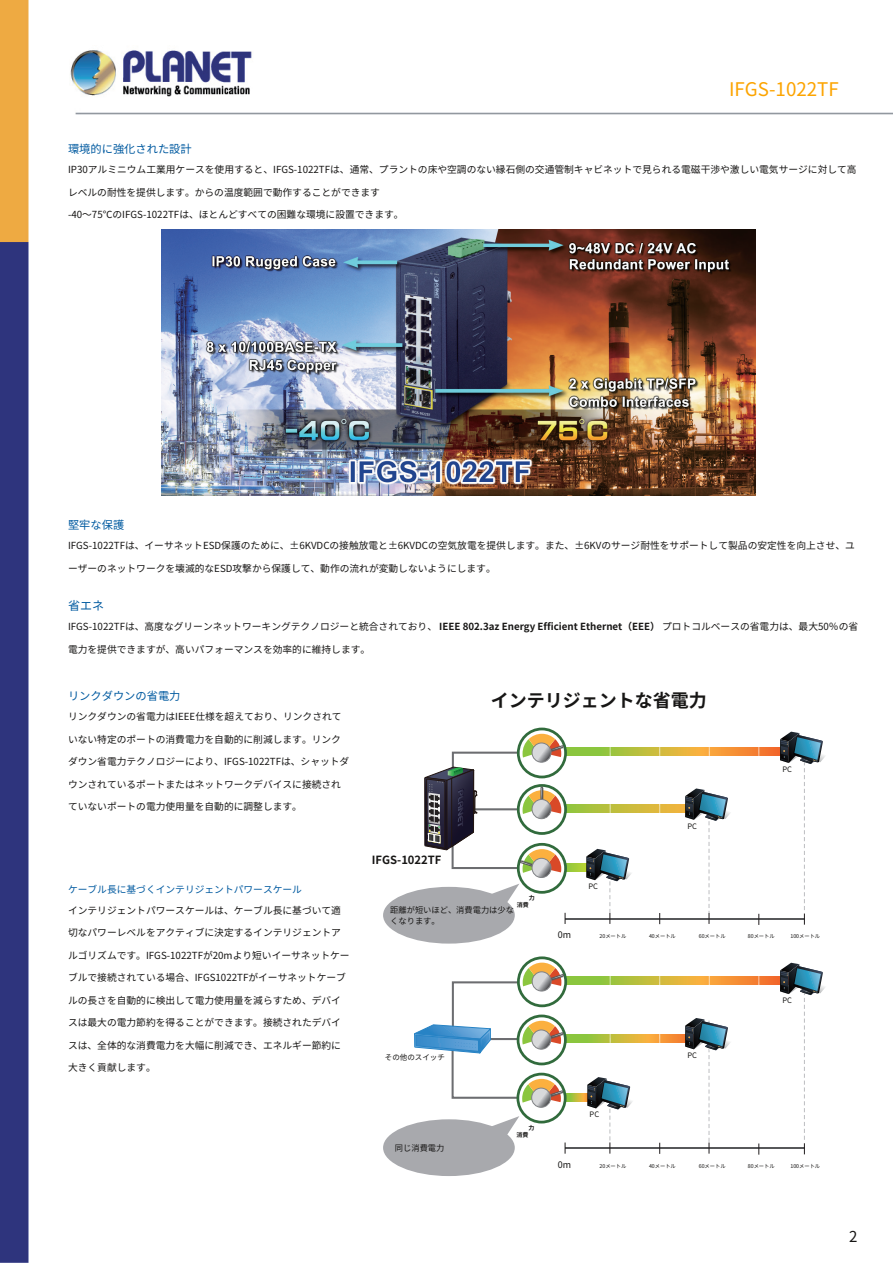
<style>
.page{position:relative;width:893px;height:1263px;background:#fff}
.page>*{position:absolute;margin:0;border:0;box-sizing:border-box;transform-origin:0 0}
.t1{font:18.75px "Noto Sans CJ Kjp";color:#fca400}
.t2{font:700 18px "Noto Sans CJ Kjp";color:#171615}
.t3{font:15px "Noto Sans CJ Kjp";color:#171615}
.t4{font:12px "Noto Sans CJ Kjp";color:#005aa0}
.t5{font:11.25px "Noto Sans CJ Kjp";color:#005aa0}
.t6{font:700 11.25px "Noto Sans CJ Kjp";color:#171615}
.t7{font:9.75px "Noto Sans CJ Kjp";color:#171615}
.t8{font:9.75px "Noto Sans CJ Kjp";color:#005aa0}
.t9{font:9px "Noto Sans CJ Kjp";color:#171615}
.t10{font:8.25px/11.1px "Noto Sans CJ Kjp";color:#171615}
.t11{font:7.5px "Noto Sans CJ Kjp";color:#171615}
.t12{font:700 6px/6.9px "Noto Sans CJ Kjp";color:#171615}
.t13{font:5.25px "Noto Sans CJ Kjp";color:#171615}
.s1{font-weight:700}
</style>
<div class="page">
<img style="left:0;top:0;width:893px;height:1263px">
<img style="left:161px;top:230px;width:594px;height:265px">
<svg style="left:566px;top:747px;width:214px;height:8px;background:#cdab3a"></svg>
<svg style="left:610px;top:744px;width:1px;height:21px"></svg>
<svg style="left:659px;top:744px;width:1px;height:22px"></svg>
<svg style="left:758px;top:744px;width:1px;height:22px"></svg>
<svg style="left:709px;top:742px;width:1px;height:21px"></svg>
<svg style="left:567px;top:805px;width:118px;height:8px"></svg>
<svg style="left:610px;top:802px;width:1px;height:21px"></svg>
<svg style="left:659px;top:802px;width:1px;height:21px"></svg>
<svg style="left:567px;top:864px;width:19px;height:8px"></svg>
<hr style="left:565px;top:918px;width:239px;height:1px;background:#57585a">
<svg style="left:567px;top:977px;width:213px;height:8px;background:#ceab3a"></svg>
<svg style="left:610px;top:974px;width:1px;height:21px"></svg>
<svg style="left:659px;top:974px;width:1px;height:21px"></svg>
<svg style="left:758px;top:974px;width:1px;height:21px"></svg>
<svg style="left:709px;top:972px;width:1px;height:21px"></svg>
<svg style="left:567px;top:1034px;width:118px;height:8px"></svg>
<svg style="left:610px;top:1031px;width:1px;height:21px"></svg>
<svg style="left:659px;top:1032px;width:1px;height:21px"></svg>
<svg style="left:567px;top:1093px;width:20px;height:8px"></svg>
<hr style="left:565px;top:1147px;width:239px;height:2px;background:#57585a">
<svg style="left:565px;top:1142px;width:1px;height:12px"></svg>
<div style="left:516px;top:1073px;width:51px;height:50px;border:3px solid #316b3c;border-radius:50%"></div>
<svg style="left:532px;top:1088px;width:19px;height:19px"></svg>
<div style="left:531px;top:1088px;width:20px;height:19px;border:1px solid #808285;border-radius:50%"></div>
<svg style="left:780px;top:732px;width:48px;height:193px"></svg>
<svg style="left:685px;top:788px;width:48px;height:136px"></svg>
<svg style="left:586px;top:849px;width:48px;height:75px"></svg>
<svg style="left:780px;top:963px;width:48px;height:191px"></svg>
<svg style="left:685px;top:1018px;width:48px;height:135px"></svg>
<svg style="left:587px;top:1077px;width:48px;height:76px"></svg>
<div style="left:383px;top:887px;width:132px;height:56px;background:#a8a9ad;border-radius:50%"></div>
<svg style="left:482px;top:1116px;width:37px;height:26px"></svg>
<div style="left:383px;top:1119px;width:132px;height:57px;background:#a8a9ad;border-radius:50%"></div>
<svg style="left:414px;top:692px;width:152px;height:410px"></svg>
<h1 class="t1" style="left:729px;top:75px;width:111px">IFGS‑1022TF</h1>
<p class="t5" style="left:68px;top:140px;width:125px">環境的に強化された設計</p>
<p class="t7" style="left:68px;top:162px;width:790px">IP30アルミニウム工業用ケースを使用すると、IFGS‑1022TFは、通常、プラントの床や空調のない縁石側の交通管制キャビネットで見られる電磁干渉や激しい電気サージに対して高</p>
<p class="t7" style="left:68px;top:184px;width:314px">レベルの耐性を提供します。からの温度範囲で動作することができます</p>
<p class="t7" style="left:68px;top:207px;width:337px">‑40～75℃のIFGS‑1022TFは、ほとんどすべての困難な環境に設置できます。</p>
<p class="t5" style="left:68px;top:516px;width:58px">堅牢な保護</p>
<p class="t7" style="left:68px;top:538px;width:788px">IFGS‑1022TFは、イーサネットESD保護のために、±6KVDCの接触放電と±6KVDCの空気放電を提供します。また、±6KVのサージ耐性をサポートして製品の安定性を向上させ、ユ</p>
<p class="t7" style="left:68px;top:560px;width:429px">ーザーのネットワークを壊滅的なESD攻撃から保護して、動作の流れが変動しないようにします。</p>
<p class="t4" style="left:68px;top:596px;width:37px">省エネ</p>
<p class="t7" style="left:68px;top:619px;width:792px">IFGS‑1022TFは、高度なグリーンネットワーキングテクノロジーと統合されており、 <span class="s1">IEEE 802.3az Energy Efficient Ethernet（EEE）</span> プロトコルベースの省電力は、最大50％の省</p>
<p class="t7" style="left:68px;top:641px;width:304px">電力を提供できますが、高いパフォーマンスを効率的に維持します。</p>
<p class="t5" style="left:68px;top:687px;width:114px">リンクダウンの省電力</p>
<p class="t7" style="left:68px;top:709px;width:275px">リンクダウンの省電力はIEEE仕様を超えており、リンクされて</p>
<p class="t7" style="left:68px;top:731px;width:274px">いない特定のポートの消費電力を自動的に削減します。リンク</p>
<p class="t7" style="left:68px;top:754px;width:283px">ダウン省電力テクノロジーにより、IFGS‑1022TFは、シャットダ</p>
<p class="t7" style="left:68px;top:776px;width:274px">ウンされているポートまたはネットワークデバイスに接続され</p>
<p class="t7" style="left:68px;top:799px;width:235px">ていないポートの電力使用量を自動的に調整します。</p>
<h2 class="t2" style="left:491px;top:686px;width:217px">インテリジェントな省電力</h2>
<p class="t11" style="left:782px;top:763px;width:11px">PC</p>
<p class="t8" style="left:68px;top:882px;width:236px">ケーブル長に基づくインテリジェントパワースケール</p>
<p class="t7" style="left:68px;top:902px;width:275px">インテリジェントパワースケールは、ケーブル長に基づいて適</p>
<p class="t7" style="left:68px;top:925px;width:274px">切なパワーレベルをアクティブに決定するインテリジェントア</p>
<p class="t7" style="left:68px;top:947px;width:283px">ルゴリズムです。IFGS‑1022TFが20mより短いイーサネットケー</p>
<p class="t7" style="left:68px;top:970px;width:279px">ブルで接続されている場合、IFGS1022TFがイーサネットケーブ</p>
<p class="t7" style="left:68px;top:992px;width:274px">ルの長さを自動的に検出して電力使用量を減らすため、デバイ</p>
<p class="t7" style="left:68px;top:1015px;width:274px">スは最大の電力節約を得ることができます。接続されたデバイ</p>
<p class="t7" style="left:68px;top:1037px;width:274px">スは、全体的な消費電力を大幅に削減でき、エネルギー節約に</p>
<p class="t7" style="left:68px;top:1060px;width:89px">大きく貢献します。</p>
<p class="t6" style="left:372px;top:851px;width:71px">IFGS‑1022TF</p>
<p class="t12" style="left:517px;top:894px;width:19px;text-indent:12px">力消費</p>
<p class="t10" style="left:390px;top:904px;width:125px">距離が短いほど、消費電力は少なくなります。</p>
<p class="t11" style="left:385px;top:1051px;width:61px">その他のスイッチ</p>
<p class="t10" style="left:395px;top:1142px;width:51px">同じ消費電力</p>
<p class="t12" style="left:516px;top:1124px;width:19px;text-indent:12px">力消費</p>
<p class="t11" style="left:589px;top:880px;width:11px">PC</p>
<p class="t11" style="left:687px;top:820px;width:11px">PC</p>
<p class="t9" style="left:558px;top:927px;width:15px">0m</p>
<p class="t13" style="left:600px;top:932px;width:28px">20メートル</p>
<p class="t13" style="left:649px;top:932px;width:28px">40メートル</p>
<p class="t13" style="left:699px;top:932px;width:28px">60メートル</p>
<p class="t13" style="left:748px;top:932px;width:28px">80メートル</p>
<p class="t13" style="left:790px;top:932px;width:31px">100メートル</p>
<p class="t11" style="left:590px;top:1109px;width:11px">PC</p>
<p class="t11" style="left:687px;top:1049px;width:11px">PC</p>
<p class="t11" style="left:782px;top:994px;width:11px">PC</p>
<p class="t9" style="left:558px;top:1157px;width:15px">0m</p>
<p class="t13" style="left:600px;top:1161px;width:28px">20メートル</p>
<p class="t13" style="left:649px;top:1161px;width:28px">40メートル</p>
<p class="t13" style="left:699px;top:1161px;width:28px">60メートル</p>
<p class="t13" style="left:748px;top:1161px;width:28px">80メートル</p>
<p class="t13" style="left:790px;top:1161px;width:31px">100メートル</p>
<h3 class="t3" style="left:849px;top:1224px;width:10px">2</h3>
</div>
